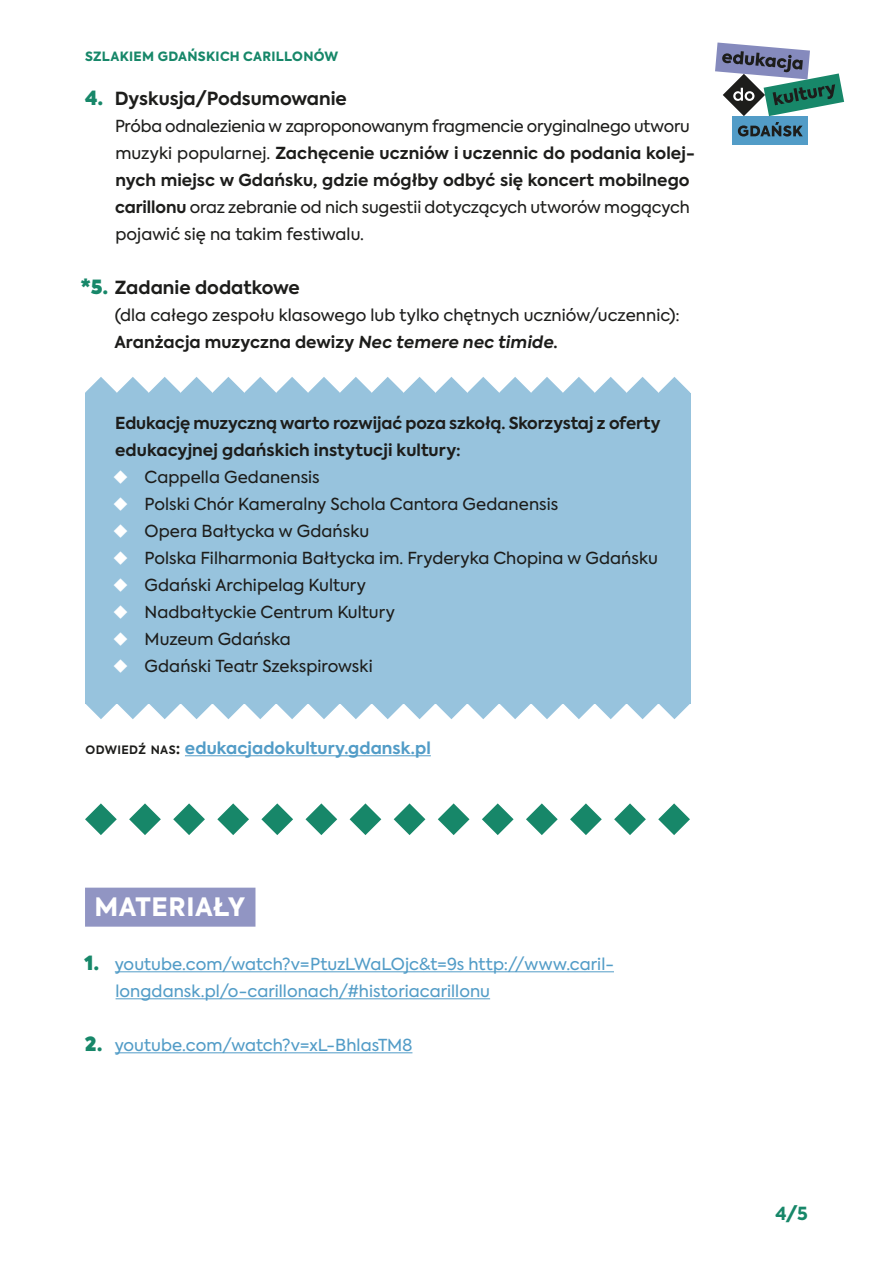
<style>
.page{position:relative;width:893px;height:1263px;background:#fff}
.page>*{position:absolute;margin:0;border:0;box-sizing:border-box;transform-origin:0 0}
.t1{font:800 25.2px "Axiforma";letter-spacing:.02em;color:#fff}
.t2{font:700 18px "Axiforma";color:#1d1d1b}
.t3{font:800 18px "Axiforma";color:#178769}
.t4{font:16.5px/27px "Axiforma";color:#1d1d1b}
.t5{font:16.5px/27px "Axiforma";color:#529cc7}
.t6{font:700 16.5px/27px "Axiforma";letter-spacing:-.005em;color:#1d1d1b}
.t7{font:700 16.5px "Axiforma";letter-spacing:.005em;color:#529cc7}
.t8{font:800 12.75px "Axiforma";letter-spacing:.025em;color:#178769}
.s1{font-weight:800;font-size:19.5px;color:#178769}
.s2{font-weight:700}
.s3{font-weight:700;font-style:italic}
.s4{color:#fff}
.s5{font-size:11.55px;color:#1d1d1b}
.s6{color:#1d1d1b}
</style>
<div class="page">
<div style="left:85px;top:393px;width:605px;height:310px;background:#97c3dd"></div>
<svg style="left:85px;top:377px;width:605px;height:16px"></svg>
<svg style="left:85px;top:703px;width:605px;height:16px"></svg>
<div style="left:732px;top:116px;width:76px;height:29px;background:#529cc7"></div>
<svg style="left:738px;top:122px;width:65px;height:15px"></svg>
<svg style="left:715px;top:43px;width:129px;height:73px"></svg>
<hr style="left:185px;top:755px;width:246px;height:1px;background:#529cc7">
<div style="left:85px;top:888px;width:170px;height:39px;background:#9195c3"></div>
<hr style="left:115px;top:971px;width:499px;height:1px;background:#529cc7">
<hr style="left:116px;top:998px;width:374px;height:1px;background:#529cc7">
<hr style="left:115px;top:1052px;width:297px;height:1px;background:#529cc7">
<svg style="left:85px;top:803px;width:32px;height:32px"></svg>
<svg style="left:129px;top:803px;width:32px;height:32px"></svg>
<svg style="left:173px;top:803px;width:32px;height:32px"></svg>
<svg style="left:217px;top:803px;width:32px;height:32px"></svg>
<svg style="left:261px;top:803px;width:32px;height:32px"></svg>
<svg style="left:305px;top:803px;width:32px;height:32px"></svg>
<svg style="left:350px;top:803px;width:31px;height:32px"></svg>
<svg style="left:394px;top:803px;width:31px;height:32px"></svg>
<svg style="left:438px;top:803px;width:31px;height:32px"></svg>
<svg style="left:482px;top:803px;width:32px;height:32px"></svg>
<svg style="left:526px;top:803px;width:32px;height:32px"></svg>
<svg style="left:570px;top:803px;width:32px;height:32px"></svg>
<svg style="left:614px;top:803px;width:32px;height:32px"></svg>
<svg style="left:658px;top:803px;width:32px;height:32px"></svg>
<p class="t8" style="left:85px;top:47px;width:255px">SZLAKIEM GDAŃSKICH CARILLONÓW</p>
<p class="t2" style="left:85px;top:86px;width:263px"><span class="s1">4.</span> Dyskusja/Podsumowanie</p>
<p class="t4" style="left:115px;top:112px;width:581px">Próba odnalezienia w zaproponowanym fragmencie oryginalnego utworu muzyki popularnej. <span class="s2">Zachęcenie uczniów i uczennic do podania kolej&shy;nych miejsc w Gdańsku, gdzie mógłby odbyć się koncert mobilnego carillonu</span> oraz zebranie od nich sugestii dotyczących utworów mogących pojawić się na takim festiwalu.</p>
<p class="t2" style="left:81px;top:275px;width:221px"><span class="s1">*5.</span> Zadanie dodatkowe</p>
<p class="t4" style="left:114px;top:301px;width:567px">(dla całego zespołu klasowego lub tylko chętnych uczniów/uczennic):<br><span class="s2">Aranżacja muzyczna dewizy</span> <span class="s3">Nec temere nec timide</span><span class="s2">.</span></p>
<p class="t6" style="left:115px;top:409px;width:547px">Edukację muzyczną warto rozwijać poza szkołą. Skorzystaj z oferty edukacyjnej gdańskich instytucji kultury:</p>
<p class="t4" style="left:113px;top:463px;width:209px"><span class="s4">◆</span> Cappella Gedanensis</p>
<p class="t4" style="left:113px;top:490px;width:447px"><span class="s4">◆</span> Polski Chór Kameralny Schola Cantora Gedanensis</p>
<p class="t4" style="left:113px;top:517px;width:258px"><span class="s4">◆</span> Opera Bałtycka w Gdańsku</p>
<p class="t4" style="left:113px;top:544px;width:547px"><span class="s4">◆</span> Polska Filharmonia Bałtycka im. Fryderyka Chopina w Gdańsku</p>
<p class="t4" style="left:113px;top:571px;width:255px"><span class="s4">◆</span> Gdański Archipelag Kultury</p>
<p class="t4" style="left:113px;top:598px;width:284px"><span class="s4">◆</span> Nadbałtyckie Centrum Kultury</p>
<p class="t4" style="left:113px;top:625px;width:180px"><span class="s4">◆</span> Muzeum Gdańska</p>
<p class="t4" style="left:113px;top:652px;width:262px"><span class="s4">◆</span> Gdański Teatr Szekspirowski</p>
<p class="t7" style="left:86px;top:737px;width:347px"><span class="s5">ODWIEDŹ NAS</span><span class="s6">:</span> edukacjadokultury.gdansk.pl</p>
<h1 class="t1" style="left:95px;top:889px;width:152px">MATERIAŁY</h1>
<p class="t5" style="left:116px;top:951px;width:500px;text-indent:-31px"><span class="s1">1.</span> youtube.com/watch?v=PtuzLWaLOjc&amp;t=9s http://www.caril&shy;longdansk.pl/o-carillonach/#historiacarillonu</p>
<p class="t5" style="left:85px;top:1032px;width:329px"><span class="s1">2.</span> youtube.com/watch?v=xL-BhlasTM8</p>
<p class="t3" style="left:775px;top:1201px;width:34px">4/5</p>
</div>
